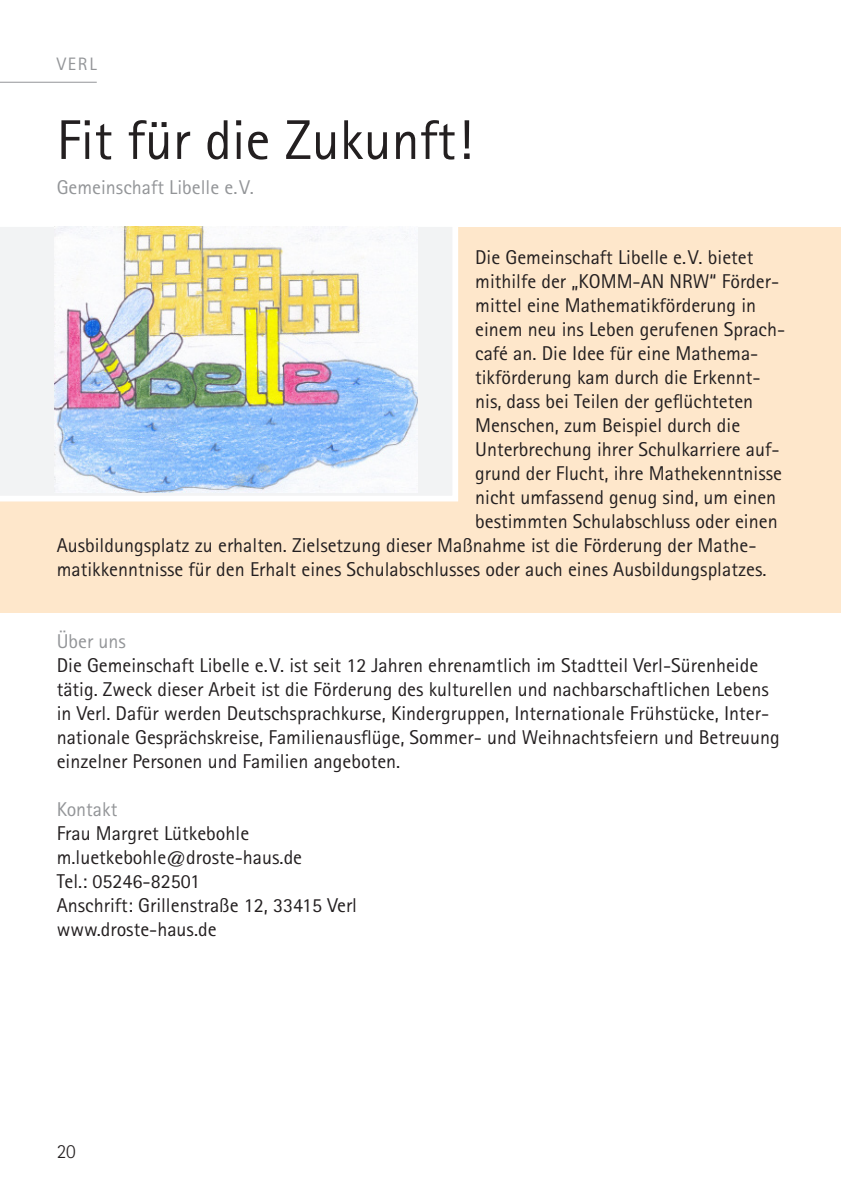
<style>
.page{position:relative;width:842px;height:1191px;background:#fff}
.page>*{position:absolute;margin:0;border:0;box-sizing:border-box;transform-origin:0 0}
.t1{font:56px "Rotis Sans Serif";color:#231f20}
.t2{font:20px/24px "Rotis Sans Serif";color:#231f20}
.t3{font:20px "Rotis Sans Serif";color:#939598}
.t4{font:300 20px "Rotis Sans Serif";color:#231f20}
.t5{font:18px "Rotis Sans Serif";color:#939598}
</style>
<div class="page">
<div style="left:0;top:227px;width:840px;height:385px;background:#fee7cb"></div>
<svg style="left:0;top:226px;width:458px;height:275px"></svg>
<img style="left:54px;top:227px;width:364px;height:266px">
<hr style="left:0;top:82px;width:97px;height:1px;background:#939598">
<p class="t5" style="left:57px;top:54px;width:42px">VERL</p>
<h1 class="t1" style="left:57px;top:107px;width:417px">Fit für die Zukunft!</h1>
<p class="t3" style="left:57px;top:176px;width:199px">Gemeinschaft Libelle e.V.</p>
<p class="t2" style="left:475px;top:245px;width:280px">Die Gemeinschaft Libelle e.V. bietet</p>
<p class="t2" style="left:475px;top:269px;width:306px">mithilfe der „KOMM-AN NRW“ Förder-</p>
<p class="t2" style="left:475px;top:293px;width:283px">mittel eine Mathematikförderung in</p>
<p class="t2" style="left:475px;top:317px;width:312px">einem neu ins Leben gerufenen Sprach-</p>
<p class="t2" style="left:475px;top:341px;width:285px">café an. Die Idee für eine Mathema-</p>
<p class="t2" style="left:475px;top:365px;width:287px">tikförderung kam durch die Erkennt-</p>
<p class="t2" style="left:475px;top:389px;width:280px">nis, dass bei Teilen der geflüchteten</p>
<p class="t2" style="left:475px;top:413px;width:267px">Menschen, zum Beispiel durch die</p>
<p class="t2" style="left:475px;top:437px;width:306px">Unterbrechung ihrer Schulkarriere auf-</p>
<p class="t2" style="left:475px;top:461px;width:308px">grund der Flucht, ihre Mathekenntnisse</p>
<p class="t2" style="left:475px;top:485px;width:303px">nicht umfassend genug sind, um einen</p>
<p class="t2" style="left:475px;top:509px;width:304px">bestimmten Schulabschluss oder einen</p>
<p class="t2" style="left:57px;top:533px;width:701px">Ausbildungsplatz zu erhalten. Zielsetzung dieser Maßnahme ist die Förderung der Mathe-</p>
<p class="t2" style="left:57px;top:557px;width:711px">matikkenntnisse für den Erhalt eines Schulabschlusses oder auch eines Ausbildungsplatzes.</p>
<p class="t3" style="left:57px;top:629px;width:71px">Über uns</p>
<p class="t2" style="left:57px;top:653px;width:725px">Die Gemeinschaft Libelle e.V. ist seit 12 Jahren ehrenamtlich im Stadtteil Verl-Sürenheide tätig. Zweck dieser Arbeit ist die Förderung des kulturellen und nachbarschaftlichen Lebens in Verl. Dafür werden Deutschsprachkurse, Kindergruppen, Internationale Frühstücke, Inter&shy;nationale Gesprächskreise, Familienausflüge, Sommer- und Weihnachtsfeiern und Betreuung einzelner Personen und Familien angeboten.</p>
<p class="t3" style="left:57px;top:797px;width:62px">Kontakt</p>
<p class="t2" style="left:57px;top:821px;width:302px">Frau Margret Lütkebohle m.luetkebohle@droste-haus.de<br>Tel.: 05246-82501<br>Anschrift: Grillenstraße 12, 33415 Verl www.droste-haus.de</p>
<p class="t4" style="left:57px;top:1139px;width:21px">20</p>
</div>
